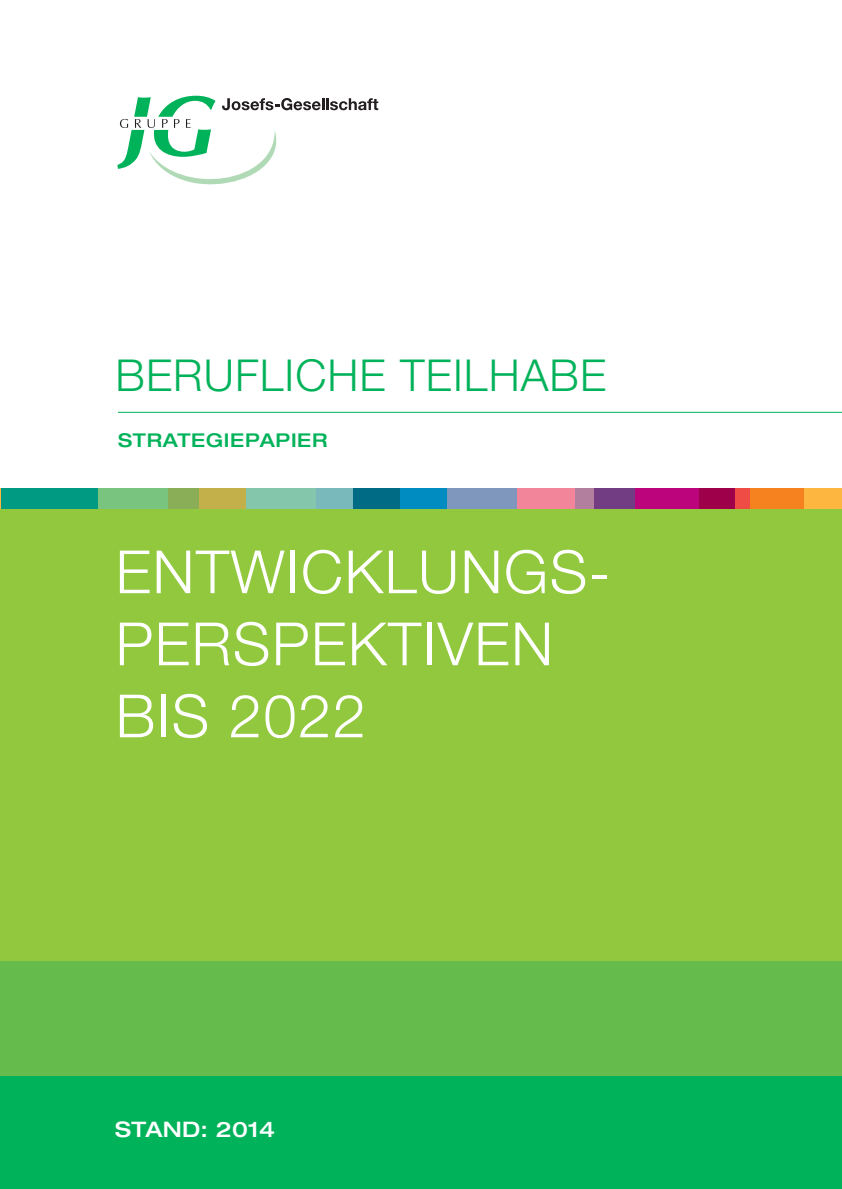
<style>
.page{position:relative;width:842px;height:1189px;background:#fff}
.page>*{position:absolute;margin:0;border:0;box-sizing:border-box;transform-origin:0 0}
.t1{font:300 59.6px/72px "Helvetica Neue";letter-spacing:.025em;color:#fff}
.t2{font:300 44px "Helvetica Neue";letter-spacing:.025em;color:#00b259}
.t3{font:500 expanded 21.4px "Helvetica Neue";letter-spacing:.01em;color:#fff}
.t4{font:500 expanded 19px "Helvetica Neue";letter-spacing:.035em;color:#00b259}
</style>
<div class="page">
<div style="left:0;top:504px;width:841px;height:611px;background:#92c83e"></div>
<svg style="left:117px;top:96px;width:261px;height:89px"></svg>
<div style="left:222px;top:113px;width:37px;height:23px;background:#fff"></div>
<div style="left:0;top:1075px;width:841px;height:113px;background:#00b259"></div>
<div style="left:0;top:961px;width:841px;height:114px;background:#65bc4d"></div>
<hr style="left:118px;top:412px;width:723px;height:1px;background:#00b259">
<div style="left:748px;top:488px;width:93px;height:20px;background:#fdb740"></div>
<div style="left:695px;top:488px;width:108px;height:20px;background:#f5821f"></div>
<div style="left:641px;top:488px;width:108px;height:20px;background:#f04c46"></div>
<div style="left:626px;top:488px;width:108px;height:20px;background:#9e0049"></div>
<div style="left:589px;top:488px;width:109px;height:20px;background:#bc057d"></div>
<div style="left:526px;top:488px;width:108px;height:20px;background:#733d84"></div>
<div style="left:485px;top:488px;width:108px;height:20px;background:#b37f9f"></div>
<div style="left:466px;top:488px;width:108px;height:20px;background:#f3859b"></div>
<div style="left:408px;top:488px;width:108px;height:20px;background:#7f97bc"></div>
<div style="left:338px;top:488px;width:108px;height:20px;background:#008cc1"></div>
<div style="left:221px;top:488px;width:178px;height:20px;background:#006b84"></div>
<div style="left:195px;top:488px;width:158px;height:20px;background:#79b8bb"></div>
<div style="left:164px;top:488px;width:152px;height:20px;background:#84c6ac"></div>
<div style="left:138px;top:488px;width:108px;height:20px;background:#c4b04b"></div>
<div style="left:91px;top:488px;width:108px;height:20px;background:#8aae57"></div>
<div style="left:60px;top:488px;width:108px;height:20px;background:#79c47e"></div>
<div style="left:0;top:488px;width:98px;height:20px;background:#009981"></div>
<svg style="left:0;top:488px;width:1px;height:20px"></svg>
<p class="t2" style="left:115px;top:359px;width:492px">BERUFLICHE TEILHABE</p>
<p class="t4" style="left:118px;top:433px;width:211px">STRATEGIEPAPIER</p>
<p class="t1" style="left:115px;top:541px;width:496px">ENTWICKLUNGS-<br>PERSPEKTIVEN<br>BIS 2022</p>
<p class="t3" style="left:115px;top:1121px;width:161px">STAND: 2014</p>
</div>
